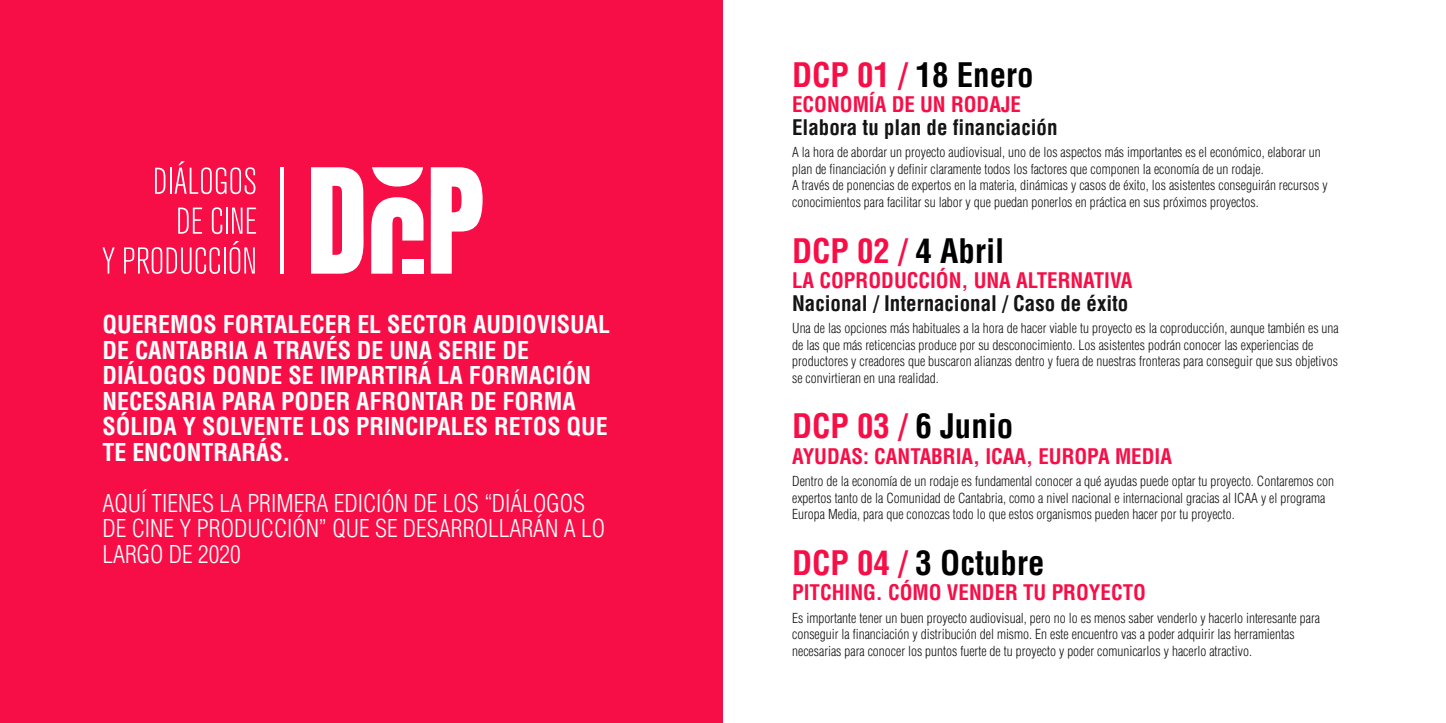
<style>
.page{position:relative;width:1446px;height:723px;background:#fff}
.page>*{position:absolute;margin:0;border:0;box-sizing:border-box;transform-origin:0 0}
.t1{font:700 condensed 33px "Helvetica";color:#000}
.t2{font:700 condensed 33px "Helvetica";color:#f70e47}
.t3{font:700 condensed 24px/25.5px "Helvetica";color:#fff}
.t4{font:300 condensed 24px/25.5px "Helvetica";color:#fff}
.t5{font:700 condensed 21px "Helvetica";color:#f70e47}
.t6{font:700 condensed 21px "Helvetica";color:#141414}
.t7{font:300 condensed 13.5px/16.5px "Helvetica";color:#141414}
.s1{color:#f70e47}
.s2{color:#000}
</style>
<div class="page">
<div style="left:0;top:0;width:723px;height:723px;background:#f70e47"></div>
<svg style="left:311px;top:167px;width:53px;height:107px;background:#fdd6df"></svg>
<svg style="left:431px;top:167px;width:51px;height:107px"></svg>
<svg style="left:372px;top:167px;width:51px;height:20px"></svg>
<svg style="left:371px;top:197px;width:52px;height:77px"></svg>
<div style="left:402px;top:259px;width:22px;height:15px;background:#fff"></div>
<svg style="left:155px;top:161px;width:100px;height:33px"></svg>
<svg style="left:178px;top:208px;width:24px;height:26px"></svg>
<svg style="left:212px;top:207px;width:10px;height:27px"></svg>
<hr style="left:226px;top:208px;width:2px;height:26px;background:#fff">
<svg style="left:232px;top:208px;width:24px;height:26px"></svg>
<svg style="left:102px;top:247px;width:13px;height:26px"></svg>
<svg style="left:124px;top:241px;width:131px;height:33px"></svg>
<hr style="left:280px;top:167px;width:3px;height:107px;background:#fff">
<h2 class="t3" style="left:102px;top:311px;width:509px">QUEREMOS FORTALECER EL SECTOR AUDIOVISUAL DE CANTABRIA A TRAVÉS DE UNA SERIE DE DIÁLOGOS DONDE SE IMPARTIRÁ LA FORMACIÓN NECESARIA PARA PODER AFRONTAR DE FORMA SÓLIDA Y SOLVENTE LOS PRINCIPALES RETOS QUE TE ENCONTRARÁS.</h2>
<h2 class="t4" style="left:102px;top:490px;width:504px">AQUÍ TIENES LA PRIMERA EDICIÓN DE LOS “DIÁLOGOS<br>DE CINE Y PRODUCCIÓN” QUE SE DESARROLLARÁN A LO<br>LARGO DE 2020</h2>
<h1 class="t1" style="left:792px;top:54px;width:243px"><span class="s1">DCP 01 /</span> 18 Enero</h1>
<h3 class="t5" style="left:792px;top:92px;width:230px">ECONOMÍA DE UN RODAJE</h3>
<h3 class="t6" style="left:792px;top:114px;width:267px">Elabora tu plan de financiación</h3>
<p class="t7" style="left:792px;top:144px;width:537px">A la hora de abordar un proyecto audiovisual, uno de los aspectos más importantes es el económico, elaborar un plan de financiación y definir claramente todos los factores que componen la economía de un rodaje.<br>A través de ponencias de expertos en la materia, dinámicas y casos de éxito, los asistentes conseguirán recursos y conocimientos para facilitar su labor y que puedan ponerlos en práctica en sus próximos proyectos.</p>
<h1 class="t2" style="left:792px;top:230px;width:214px">DCP 02 / <span class="s2">4 Abril</span></h1>
<h3 class="t5" style="left:792px;top:267px;width:342px">LA COPRODUCCIÓN, UNA ALTERNATIVA</h3>
<h3 class="t6" style="left:792px;top:290px;width:338px">Nacional / Internacional / Caso de éxito</h3>
<p class="t7" style="left:792px;top:320px;width:548px">Una de las opciones más habituales a la hora de hacer viable tu proyecto es la coproducción, aunque también es una de las que más reticencias produce por su desconocimiento. Los asistentes podrán conocer las experiencias de productores y creadores que buscaron alianzas dentro y fuera de nuestras fronteras para conseguir que sus objetivos se convirtieran en una realidad.</p>
<h1 class="t2" style="left:792px;top:405px;width:223px">DCP 03 / <span class="s2">6 Junio</span></h1>
<h3 class="t5" style="left:792px;top:443px;width:381px">AYUDAS: CANTABRIA, ICAA, EUROPA MEDIA</h3>
<p class="t7" style="left:792px;top:473px;width:543px">Dentro de la economía de un rodaje es fundamental conocer a qué ayudas puede optar tu proyecto. Contaremos con expertos tanto de la Comunidad de Cantabria, como a nivel nacional e internacional gracias al ICAA y el programa<br>Europa Media, para que conozcas todo lo que estos organismos pueden hacer por tu proyecto.</p>
<h1 class="t1" style="left:792px;top:542px;width:254px"><span class="s1">DCP 04 /</span> 3 Octubre</h1>
<h3 class="t5" style="left:792px;top:579px;width:355px">PITCHING. CÓMO VENDER TU PROYECTO</h3>
<p class="t7" style="left:792px;top:609px;width:529px">Es importante tener un buen proyecto audiovisual, pero no lo es menos saber venderlo y hacerlo interesante para conseguir la financiación y distribución del mismo. En este encuentro vas a poder adquirir las herramientas necesarias para conocer los puntos fuerte de tu proyecto y poder comunicarlos y hacerlo atractivo.</p>
</div>
